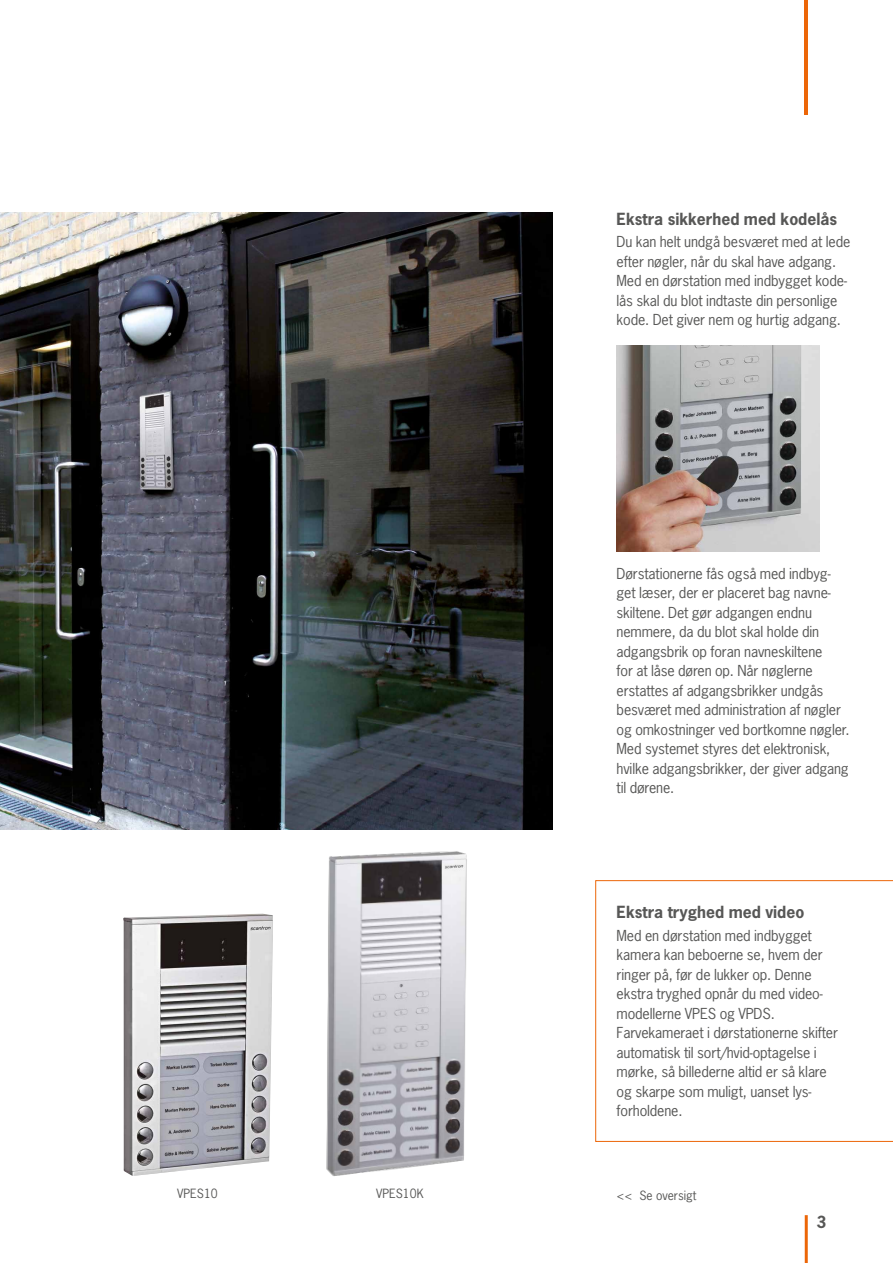
<style>
.page{position:relative;width:893px;height:1263px;background:#fff}
.page>*{position:absolute;margin:0;border:0;box-sizing:border-box;transform-origin:0 0}
.t1{font:700 15.75px "News Gothic Std";color:#575756}
.t2{font:14.25px/19.5px "News Gothic Std";letter-spacing:-.01em;color:#575756}
.t3{font:12px "News Gothic Std";color:#575756}
</style>
<div class="page">
<img style="left:0;top:213px;width:553px;height:616px">
<img style="left:326px;top:851px;width:141px;height:325px">
<img style="left:123px;top:913px;width:150px;height:263px">
<hr style="left:805px;top:0;width:3px;height:115px;background:#ec6608">
<hr style="left:805px;top:1215px;width:3px;height:48px;background:#ec6608">
<svg style="left:595px;top:880px;width:298px;height:262px"></svg>
<img style="left:617px;top:345px;width:202px;height:207px">
<p class="t3" style="left:177px;top:1186px;width:42px">VPES10</p>
<p class="t3" style="left:376px;top:1186px;width:49px">VPES10K</p>
<p class="t1" style="left:617px;top:208px;width:222px">Ekstra sikkerhed med kodelås</p>
<p class="t2" style="left:617px;top:232px;width:235px">Du kan helt undgå besværet med at lede efter nøgler, når du skal have adgang.<br>Med en dørstation med indbygget kode&shy;lås skal du blot indtaste din personlige kode. Det giver nem og hurtig adgang.</p>
<p class="t2" style="left:617px;top:564px;width:235px">Dørstationerne fås også med indbyg&shy;get læser, der er placeret bag navne&shy;skiltene. Det gør adgangen endnu nemmere, da du blot skal holde din adgangsbrik op foran navneskiltene<br>for at låse døren op. Når nøglerne erstattes af adgangsbrikker undgås besværet med administration af nøgler og omkostninger ved bortkomne nøgler.<br>Med systemet styres det elektronisk, hvilke adgangsbrikker, der giver adgang til dørene.</p>
<p class="t1" style="left:617px;top:902px;width:189px">Ekstra tryghed med video</p>
<p class="t2" style="left:617px;top:925px;width:223px">Med en dørstation med indbygget kamera kan beboerne se, hvem der ringer på, før de lukker op. Denne ekstra tryghed opnår du med video&shy;modellerne VPES og VPDS.<br>Farvekameraet i dørstationerne skifter automatisk til sort/hvid-optagelse i mørke, så billederne altid er så klare og skarpe som muligt, uanset lys&shy;forholdene.</p>
<p class="t3" style="left:617px;top:1188px;width:81px">&lt;&lt; Se oversigt</p>
<p class="t1" style="left:816px;top:1212px;width:11px">3</p>
</div>
